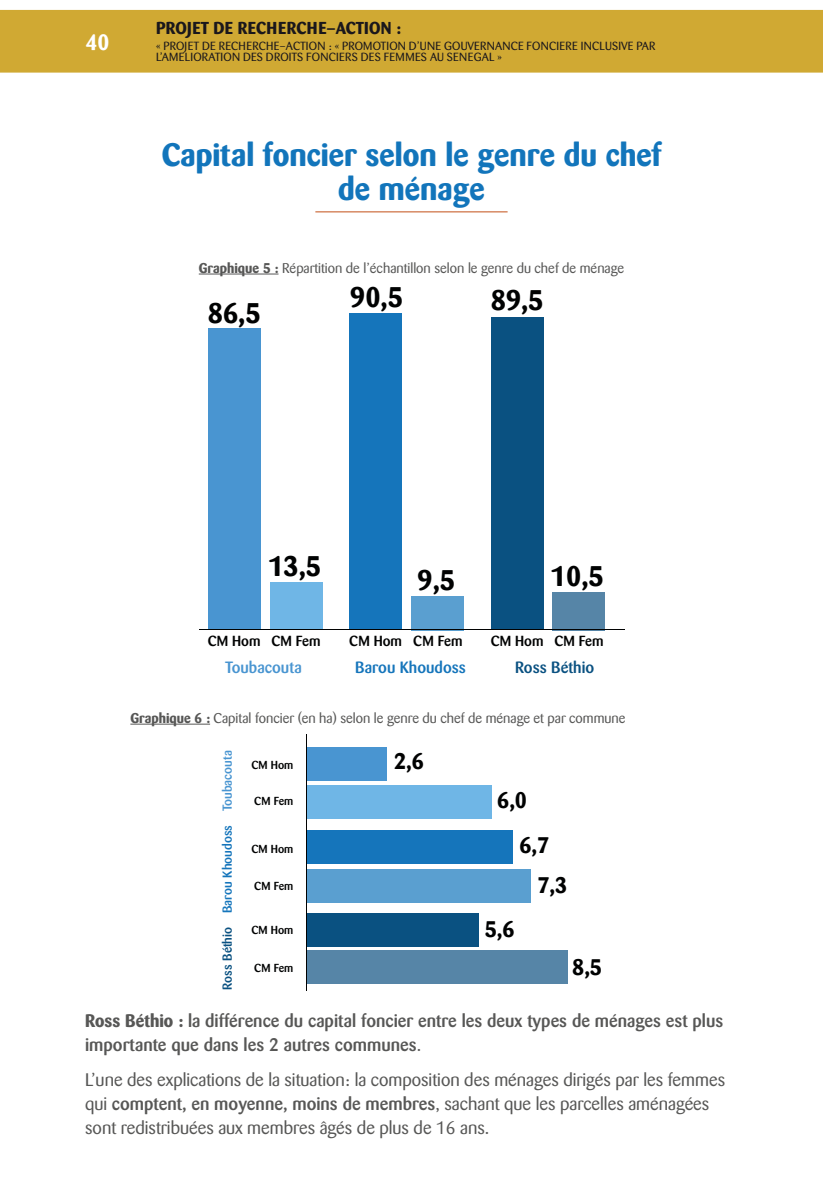
<style>
.page{position:relative;width:823px;height:1191px;background:#fff}
.page>*{position:absolute;margin:0;border:0;box-sizing:border-box;transform-origin:0 0}
.t1{font:700 32px/34px "Barmeno";color:#1275bb;text-align:center}
.t2{font:700 28px "Barmeno";color:#010202}
.t3{font:700 22.4px/44.8px "Barmeno";color:#010202}
.t4{font:700 22px "Barmeno";color:#fff}
.t5{font:18px/24px "Barmeno";color:#575756}
.t6{font:500 18px/24px "Barmeno";color:#575756}
.t7{font:700 17.2px "Barmeno";letter-spacing:.02em;color:#1a171c}
.t8{font:500 16.2px "Barmeno";color:#1575bb}
.t9{font:500 16.2px "Barmeno";color:#4995d1}
.t10{font:500 16.2px "Barmeno";color:#0a5181}
.t11{font:500 14.4px "Barmeno";color:#010202}
.t12{font:14px "Barmeno";color:#575756}
.t13{font:500 12.8px "Barmeno";color:#1575bb}
.t14{font:500 12.8px "Barmeno";color:#4995d1}
.t15{font:500 12.8px "Barmeno";color:#0a5181}
.t16{font:11.6px/10.8px "Barmeno";letter-spacing:.02em;color:#1a171c}
.t17{font:500 11.6px "Barmeno";color:#010202}
.s1{font-weight:700}
.s2{font-weight:400}
.s3{font-weight:500}
</style>
<div class="page">
<div style="left:0;top:10px;width:822px;height:63px;background:#d0a933"></div>
<hr style="left:315px;top:211px;width:192px;height:1px;background:#c35017">
<div style="left:208px;top:329px;width:52px;height:301px;background:#4995d1"></div>
<div style="left:269px;top:582px;width:53px;height:48px;background:#6fb6e6"></div>
<div style="left:349px;top:313px;width:53px;height:317px;background:#1575bb"></div>
<div style="left:411px;top:596px;width:53px;height:34px;background:#5a9fd0"></div>
<div style="left:490px;top:318px;width:53px;height:312px;background:#0a5181"></div>
<div style="left:552px;top:592px;width:53px;height:38px;background:#5685a7"></div>
<hr style="left:198px;top:629px;width:426px;height:1px;background:#010202">
<div style="left:306px;top:747px;width:80px;height:33px;background:#4995d1"></div>
<div style="left:306px;top:785px;width:185px;height:33px;background:#6fb6e6"></div>
<div style="left:306px;top:830px;width:206px;height:33px;background:#1575bb"></div>
<div style="left:306px;top:869px;width:224px;height:33px;background:#5a9fd0"></div>
<div style="left:306px;top:912px;width:172px;height:34px;background:#0a5181"></div>
<div style="left:306px;top:950px;width:261px;height:33px;background:#5685a7"></div>
<hr style="left:306px;top:734px;width:1px;height:257px;background:#010202">
<hr style="left:199px;top:274px;width:79px;height:1px;background:#575756">
<hr style="left:130px;top:724px;width:80px;height:1px;background:#575756">
<p class="t4" style="left:86px;top:29px;width:25px">40</p>
<p class="t7" style="left:156px;top:18px;width:246px">PROJET DE RECHERCHE–ACTION :</p>
<p class="t16" style="left:156px;top:41px;width:500px">« PROJET DE RECHERCHE–ACTION : « PROMOTION D’UNE GOUVERNANCE FONCIERE INCLUSIVE PAR<br>L’AMELIORATION DES DROITS FONCIERS DES FEMMES AU SENEGAL »</p>
<h1 class="t1" style="left:162px;top:138px;width:500px">Capital foncier selon le genre du chef de ménage</h1>
<p class="t12" style="left:199px;top:260px;width:426px"><span class="s1">Graphique 5 :</span> Répartition de l’échantillon selon le genre du chef de ménage</p>
<h2 class="t2" style="left:208px;top:296px;width:54px">86,5</h2>
<h2 class="t2" style="left:350px;top:280px;width:54px">90,5</h2>
<h2 class="t2" style="left:490px;top:283px;width:54px">89,5</h2>
<h2 class="t2" style="left:268px;top:549px;width:54px">13,5</h2>
<h2 class="t2" style="left:417px;top:563px;width:39px">9,5</h2>
<h2 class="t2" style="left:550px;top:559px;width:54px">10,5</h2>
<p class="t11" style="left:208px;top:632px;width:114px">CM Hom CM Fem</p>
<p class="t11" style="left:349px;top:632px;width:115px">CM Hom CM Fem</p>
<p class="t11" style="left:490px;top:632px;width:114px">CM Hom CM Fem</p>
<p class="t9" style="left:225px;top:657px;width:78px">Toubacouta</p>
<p class="t8" style="left:355px;top:657px;width:112px">Barou Khoudoss</p>
<p class="t10" style="left:515px;top:657px;width:80px">Ross Béthio</p>
<p class="t12" style="left:130px;top:710px;width:496px"><span class="s1">Graphique 6 :</span> Capital foncier (en ha) selon le genre du chef de ménage et par commune</p>
<p class="t14" style="left:220px;top:811px;width:62px;rotate:-90deg">Toubacouta</p>
<p class="t13" style="left:220px;top:913px;width:89px;rotate:-90deg">Barou Khoudoss</p>
<p class="t15" style="left:220px;top:989px;width:64px;rotate:-90deg">Ross Béthio</p>
<p class="t17" style="left:251px;top:758px;width:43px">CM Hom</p>
<p class="t17" style="left:254px;top:794px;width:41px">CM Fem</p>
<p class="t17" style="left:251px;top:841px;width:43px">CM Hom</p>
<p class="t17" style="left:254px;top:879px;width:41px">CM Fem</p>
<p class="t17" style="left:251px;top:923px;width:43px">CM Hom</p>
<p class="t17" style="left:254px;top:960px;width:41px">CM Fem</p>
<p class="t3" style="left:394px;top:738px;width:31px">2,6</p>
<p class="t3" style="left:519px;top:777px;width:31px;text-indent:-22px">6,0<br>6,7</p>
<p class="t3" style="left:537px;top:862px;width:31px">7,3</p>
<p class="t3" style="left:484px;top:907px;width:31px">5,6</p>
<p class="t3" style="left:572px;top:944px;width:31px">8,5</p>
<p class="t6" style="left:85px;top:1008px;width:639px"><span class="s1">Ross Béthio :</span> la différence du capital foncier entre les deux types de ménages est plus importante que dans les 2 autres communes<span class="s2">.</span></p>
<p class="t5" style="left:85px;top:1068px;width:641px">L’une des explications de la situation: la composition des ménages dirigés par les femmes qui <span class="s3">comptent, en moyenne, moins de membres</span>, sachant que les parcelles aménagées sont redistribuées aux membres âgés de plus de 16 ans.</p>
</div>
